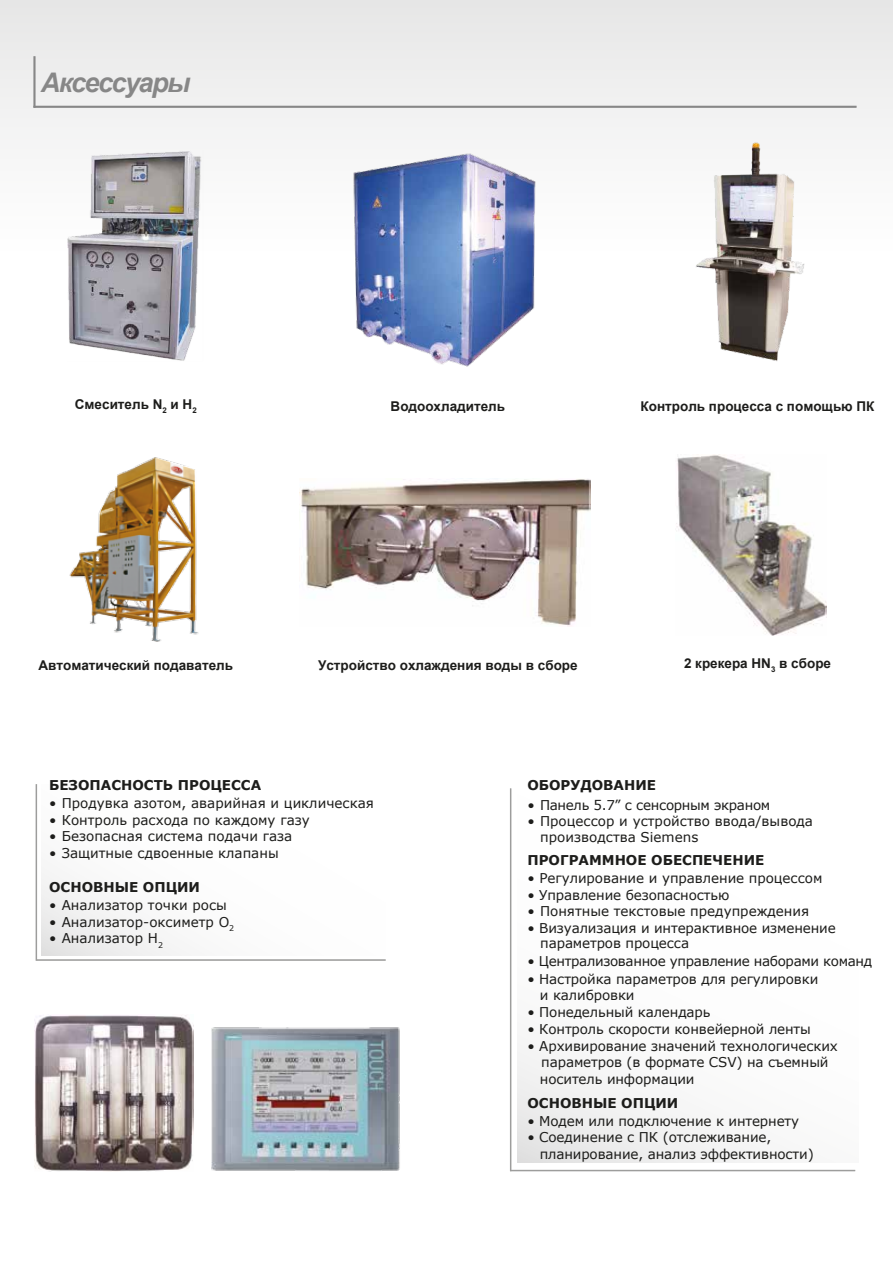
<style>
.page{position:relative;width:893px;height:1263px;background:#fff}
.page>*{position:absolute;margin:0;border:0;box-sizing:border-box;transform-origin:0 0}
.t1{font:italic 700 27px "Arial";letter-spacing:-.055em;color:#878787}
.t2{font:13.5px/16.5px "Verdana";letter-spacing:-.01em;color:#1d1d1b}
.t3{font:700 13.5px "Arial";color:#1d1d1b}
.t4{font:700 13.5px "Verdana";color:#1d1d1b}
</style>
<div class="page">
<div style="left:0;top:0;width:893px;height:251px;background:#f1f1f1"></div>
<img style="left:694px;top:142px;width:113px;height:219px">
<img style="left:353px;top:153px;width:183px;height:214px">
<img style="left:68px;top:151px;width:135px;height:210px">
<img style="left:676px;top:454px;width:150px;height:182px">
<img style="left:299px;top:479px;width:291px;height:147px">
<img style="left:69px;top:457px;width:130px;height:185px">
<hr style="left:33px;top:56px;width:3px;height:52px;background:#878787">
<hr style="left:33px;top:106px;width:823px;height:2px;background:#878787">
<div style="left:517px;top:784px;width:341px;height:379px;background:linear-gradient(to right,#f7f7f7,#fefefe)"></div>
<img style="left:34px;top:1015px;width:159px;height:156px">
<img style="left:211px;top:1027px;width:189px;height:144px">
<hr style="left:510px;top:788px;width:1px;height:383px;background:#9d9d9c">
<hr style="left:510px;top:1170px;width:345px;height:1px;background:#9d9d9c">
<hr style="left:37px;top:959px;width:349px;height:2px;background:#9d9d9c">
<hr style="left:36px;top:784px;width:1px;height:177px;background:#9d9d9c">
<h1 class="t1" style="left:41px;top:65px;width:151px">Аксессуары</h1>
<p class="t3" style="left:75px;top:395px;width:123px">Смеситель N<sub>2</sub> и H<sub>2</sub></p>
<p class="t3" style="left:391px;top:397px;width:116px">Водоохладитель</p>
<p class="t3" style="left:641px;top:397px;width:235px">Контроль процесса с помощью ПК</p>
<p class="t3" style="left:39px;top:656px;width:196px">Aвтоматический подаватель</p>
<p class="t3" style="left:684px;top:653px;width:149px">2 крекера HN<sub>3</sub> в сборе</p>
<p class="t3" style="left:318px;top:656px;width:261px">Устройство охлаждения воды в сборе</p>
<p class="t4" style="left:49px;top:775px;width:214px">БЕЗОПАСНОСТЬ ПРОЦЕССА</p>
<p class="t2" style="left:49px;top:795px;width:326px">• Продувка азотом, аварийная и циклическая</p>
<p class="t2" style="left:49px;top:812px;width:262px">• Контроль расхода по каждому газу</p>
<p class="t2" style="left:49px;top:828px;width:245px">• Безопасная система подачи газа</p>
<p class="t2" style="left:49px;top:844px;width:231px">• Защитные сдвоенные клапаны</p>
<p class="t4" style="left:49px;top:877px;width:152px">ОСНОВНЫЕ ОПЦИИ</p>
<p class="t2" style="left:49px;top:897px;width:179px">• Анализатор точки росы</p>
<p class="t2" style="left:49px;top:913px;width:187px">• Анализатор-оксиметр O<sub>2</sub></p>
<p class="t2" style="left:49px;top:930px;width:115px">• Анализатор H<sub>2</sub></p>
<p class="t4" style="left:527px;top:775px;width:130px">ОБОРУДОВАНИЕ</p>
<p class="t2" style="left:527px;top:796px;width:244px">• Панель 5.7” с сенсорным экраном</p>
<p class="t2" style="left:527px;top:813px;width:287px">• Процессор и устройство ввода/вывода</p>
<p class="t4" style="left:527px;top:850px;width:238px">ПРОГРАММНОЕ ОБЕСПЕЧЕНИЕ</p>
<p class="t2" style="left:527px;top:870px;width:296px">• Регулирование и управление процессом</p>
<p class="t2" style="left:527px;top:886px;width:203px">• Управление безопасностью</p>
<p class="t2" style="left:527px;top:903px;width:283px">• Понятные текстовые предупреждения</p>
<p class="t2" style="left:540px;top:919px;width:297px;line-height:15.9px;text-indent:-13px">• Визуализация и интерактивное изменение параметров процесса</p>
<p class="t2" style="left:527px;top:952px;width:346px">• Централизованное управление наборами команд</p>
<p class="t2" style="left:540px;top:970px;width:280px;text-indent:-13px">• Настройка параметров для регулировки и калибровки</p>
<p class="t2" style="left:527px;top:1003px;width:185px">• Пoнедельный календарь</p>
<p class="t2" style="left:527px;top:1020px;width:285px">• Контроль скорости конвейерной ленты</p>
<p class="t2" style="left:527px;top:1038px;width:312px;text-align:center">• Aрхивирование значений технологических параметров (в формате CSV) на съемный</p>
<p class="t4" style="left:527px;top:1093px;width:152px">ОСНОВНЫЕ ОПЦИИ</p>
<p class="t2" style="left:527px;top:1112px;width:273px">• Модем или подключение к интернету</p>
<p class="t2" style="left:540px;top:1129px;width:276px;text-indent:-12px">• Соединение с ПК (отслеживание, планирование, анализ эффективности)</p>
<p class="t2" style="left:540px;top:829px;width:160px">производства Siemens</p>
<p class="t2" style="left:540px;top:1071px;width:156px">носитель информации</p>
</div>
